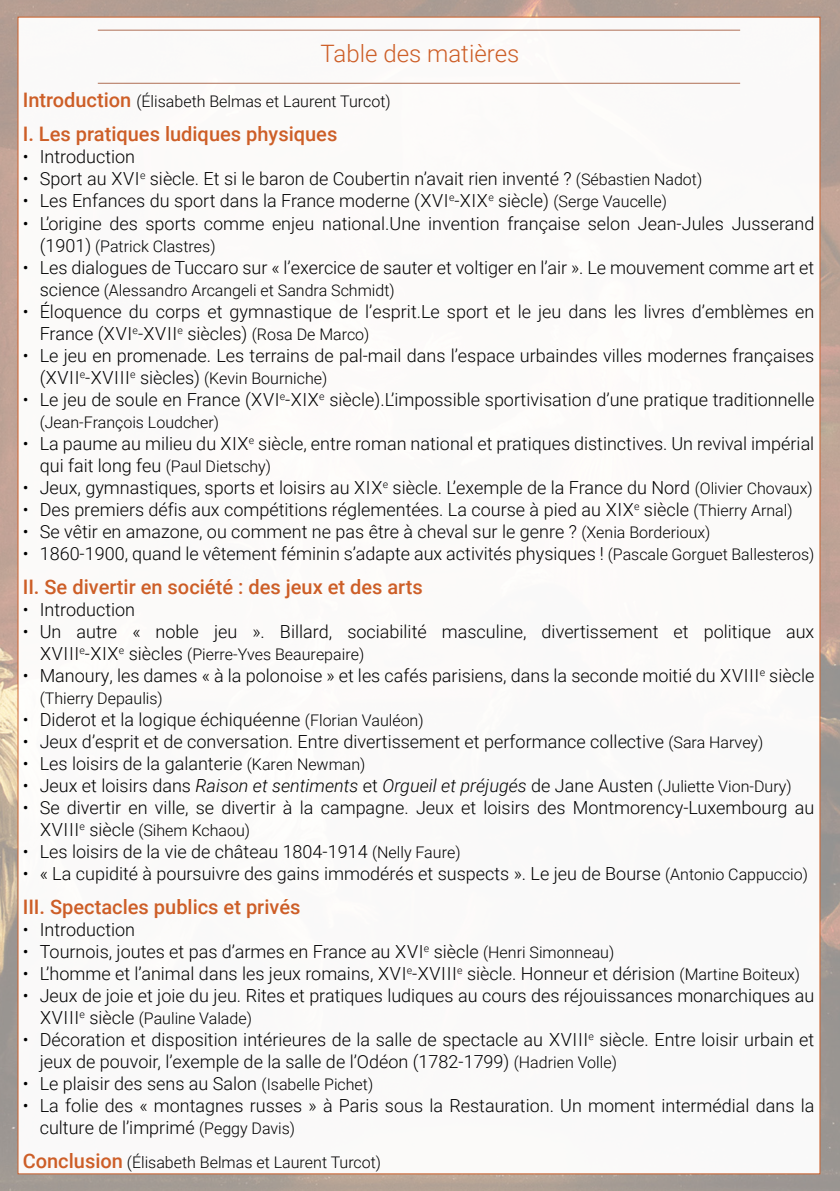
<style>
.page{position:relative;width:840px;height:1191px;background:#fff}
.page>*{position:absolute;margin:0;border:0;box-sizing:border-box;transform-origin:0 0}
.t1{font:300 24px "Roboto";color:#cd5e27}
.t2{font:500 20px "Roboto";color:#cd5e27}
.t3{font:300 18px/22px "Roboto";color:#000}
.t4{font:italic 300 18px "Roboto";color:#000}
.t5{font:300 16px "Roboto";color:#000}
.s1{font-weight:500;font-size:20px;color:#cd5e27}
.s2{font-size:16px}
.s3{font-size:18px}
.s4{font-style:normal}
.s5{font-style:normal;font-size:16px}
</style>
<div class="page">
<img style="left:0;top:0;width:839px;height:1191px">
<div style="left:18px;top:17px;width:801px;height:1157px;background:#fff"></div>
<hr style="left:98px;top:30px;width:641px;height:1px;background:#af6f55">
<hr style="left:98px;top:83px;width:641px;height:1px;background:#af6f55">
<h1 class="t1" style="left:320px;top:37px;width:200px">Table des matières</h1>
<p class="t5" style="left:23px;top:91px;width:369px"><span class="s1">Introduction</span> (Élisabeth Belmas et Laurent Turcot)</p>
<p class="t2" style="left:23px;top:120px;width:316px">I. Les pratiques ludiques physiques</p>
<p class="t3" style="left:23px;top:145px;width:114px">• Introduction</p>
<p class="t3" style="left:23px;top:167px;width:680px">• Sport au XVI<sup>e</sup> siècle. Et si le baron de Coubertin n’avait rien inventé ? <span class="s2">(Sébastien Nadot)</span></p>
<p class="t3" style="left:23px;top:189px;width:645px">• Les Enfances du sport dans la France moderne (XVI<sup>e</sup>-XIX<sup>e</sup> siècle) <span class="s2">(Serge Vaucelle)</span></p>
<p class="t3" style="left:23px;top:211px;width:792px">• L’origine des sports comme enjeu national.Une invention française selon Jean-Jules Jusserand</p>
<p class="t5" style="left:40px;top:235px;width:177px"><span class="s3">(1901)</span> (Patrick Clastres)</p>
<p class="t3" style="left:23px;top:255px;width:792px">• Les dialogues de Tuccaro sur « l’exercice de sauter et voltiger en l’air ». Le mouvement comme art et</p>
<p class="t5" style="left:40px;top:279px;width:356px"><span class="s3">science</span> (Alessandro Arcangeli et Sandra Schmidt)</p>
<p class="t3" style="left:40px;top:299px;width:775px;text-indent:-17px">• Éloquence du corps et gymnastique de l’esprit.Le sport et le jeu dans les livres d’emblèmes en<br>France (XVI<sup>e</sup>-XVII<sup>e</sup> siècles) <span class="s2">(Rosa De Marco)</span></p>
<p class="t3" style="left:40px;top:343px;width:775px;text-indent:-17px">• Le jeu en promenade. Les terrains de pal-mail dans l’espace urbaindes villes modernes françaises (XVII<sup>e</sup>-XVIII<sup>e</sup> siècles) <span class="s2">(Kevin Bourniche)</span></p>
<p class="t3" style="left:23px;top:387px;width:792px">• Le jeu de soule en France (XVI<sup>e</sup>-XIX<sup>e</sup> siècle).L’impossible sportivisation d’une pratique traditionnelle</p>
<p class="t5" style="left:40px;top:411px;width:181px">(Jean-François Loudcher)</p>
<p class="t3" style="left:40px;top:431px;width:775px;text-indent:-17px">• La paume au milieu du XIX<sup>e</sup> siècle, entre roman national et pratiques distinctives. Un revival impérial qui fait long feu <span class="s2">(Paul Dietschy)</span></p>
<p class="t3" style="left:23px;top:475px;width:791px">• Jeux, gymnastiques, sports et loisirs au XIX<sup>e</sup> siècle. L’exemple de la France du Nord <span class="s2">(Olivier Chovaux)</span></p>
<p class="t3" style="left:23px;top:497px;width:771px">• Des premiers défis aux compétitions réglementées. La course à pied au XIX<sup>e</sup> siècle <span class="s2">(Thierry Arnal)</span></p>
<p class="t3" style="left:23px;top:519px;width:689px">• Se vêtir en amazone, ou comment ne pas être à cheval sur le genre ? <span class="s2">(Xenia Borderioux)</span></p>
<p class="t3" style="left:23px;top:541px;width:792px">• 1860-1900, quand le vêtement féminin s’adapte aux activités physiques ! <span class="s2">(Pascale Gorguet Ballesteros)</span></p>
<p class="t2" style="left:23px;top:572px;width:401px">II. Se divertir en société : des jeux et des arts</p>
<p class="t3" style="left:23px;top:597px;width:114px">• Introduction</p>
<p class="t3" style="left:23px;top:619px;width:792px">• Un autre « noble jeu ». Billard, sociabilité masculine, divertissement et politique aux</p>
<p class="t5" style="left:40px;top:643px;width:325px"><span class="s3">XVIII</span><sup>e</sup><span class="s3">‑XIX</span><sup>e</sup> <span class="s3">siècles</span> (Pierre-Yves Beaurepaire)</p>
<p class="t3" style="left:23px;top:663px;width:792px">• Manoury, les dames « à la polonoise » et les cafés parisiens, dans la seconde moitié du XVIII<sup>e</sup> siècle</p>
<p class="t5" style="left:40px;top:687px;width:124px">(Thierry Depaulis)</p>
<p class="t3" style="left:23px;top:707px;width:402px">• Diderot et la logique échiquéenne <span class="s2">(Florian Vauléon)</span></p>
<p class="t3" style="left:23px;top:729px;width:741px">• Jeux d’esprit et de conversation. Entre divertissement et performance collective <span class="s2">(Sara Harvey)</span></p>
<p class="t3" style="left:23px;top:751px;width:344px">• Les loisirs de la galanterie <span class="s2">(Karen Newman)</span></p>
<p class="t4" style="left:23px;top:772px;width:770px"><span class="s4">• Jeux et loisirs dans</span> Raison et sentiments <span class="s4">et</span> Orgueil et préjugés <span class="s4">de Jane Austen</span> <span class="s5">(Juliette Vion-Dury)</span></p>
<p class="t3" style="left:23px;top:795px;width:792px">• Se divertir en ville, se divertir à la campagne. Jeux et loisirs des Montmorency-Luxembourg au</p>
<p class="t5" style="left:40px;top:819px;width:211px"><span class="s3">XVIII</span><sup>e</sup> <span class="s3">siècle</span> (Sihem Kchaou)</p>
<p class="t3" style="left:23px;top:839px;width:439px">• Les loisirs de la vie de château 1804-1914 <span class="s2">(Nelly Faure)</span></p>
<p class="t3" style="left:23px;top:861px;width:786px">• « La cupidité à poursuivre des gains immodérés et suspects ». Le jeu de Bourse <span class="s2">(Antonio Cappuccio)</span></p>
<p class="t2" style="left:23px;top:892px;width:279px">III. Spectacles publics et privés</p>
<p class="t3" style="left:23px;top:917px;width:114px">• Introduction</p>
<p class="t3" style="left:23px;top:939px;width:592px">• Tournois, joutes et pas d’armes en France au XVI<sup>e</sup> siècle <span class="s2">(Henri Simonneau)</span></p>
<p class="t3" style="left:23px;top:961px;width:778px">• L’homme et l’animal dans les jeux romains, XVI<sup>e</sup>-XVIII<sup>e</sup> siècle. Honneur et dérision <span class="s2">(Martine Boiteux)</span></p>
<p class="t3" style="left:23px;top:983px;width:792px">• Jeux de joie et joie du jeu. Rites et pratiques ludiques au cours des réjouissances monarchiques au</p>
<p class="t5" style="left:40px;top:1007px;width:213px"><span class="s3">XVIII</span><sup>e</sup> <span class="s3">siècle</span> (Pauline Valade)</p>
<p class="t3" style="left:40px;top:1027px;width:775px;text-indent:-17px">• Décoration et disposition intérieures de la salle de spectacle au XVIII<sup>e</sup> siècle. Entre loisir urbain et jeux de pouvoir, l’exemple de la salle de l’Odéon (1782-1799) <span class="s2">(Hadrien Volle)</span></p>
<p class="t3" style="left:23px;top:1071px;width:352px">• Le plaisir des sens au Salon <span class="s2">(Isabelle Pichet)</span></p>
<p class="t3" style="left:40px;top:1093px;width:775px;text-indent:-17px">• La folie des « montagnes russes » à Paris sous la Restauration. Un moment intermédial dans la culture de l’imprimé <span class="s2">(Peggy Davis)</span></p>
<p class="t5" style="left:23px;top:1151px;width:360px"><span class="s1">Conclusion</span> (Élisabeth Belmas et Laurent Turcot)</p>
</div>
